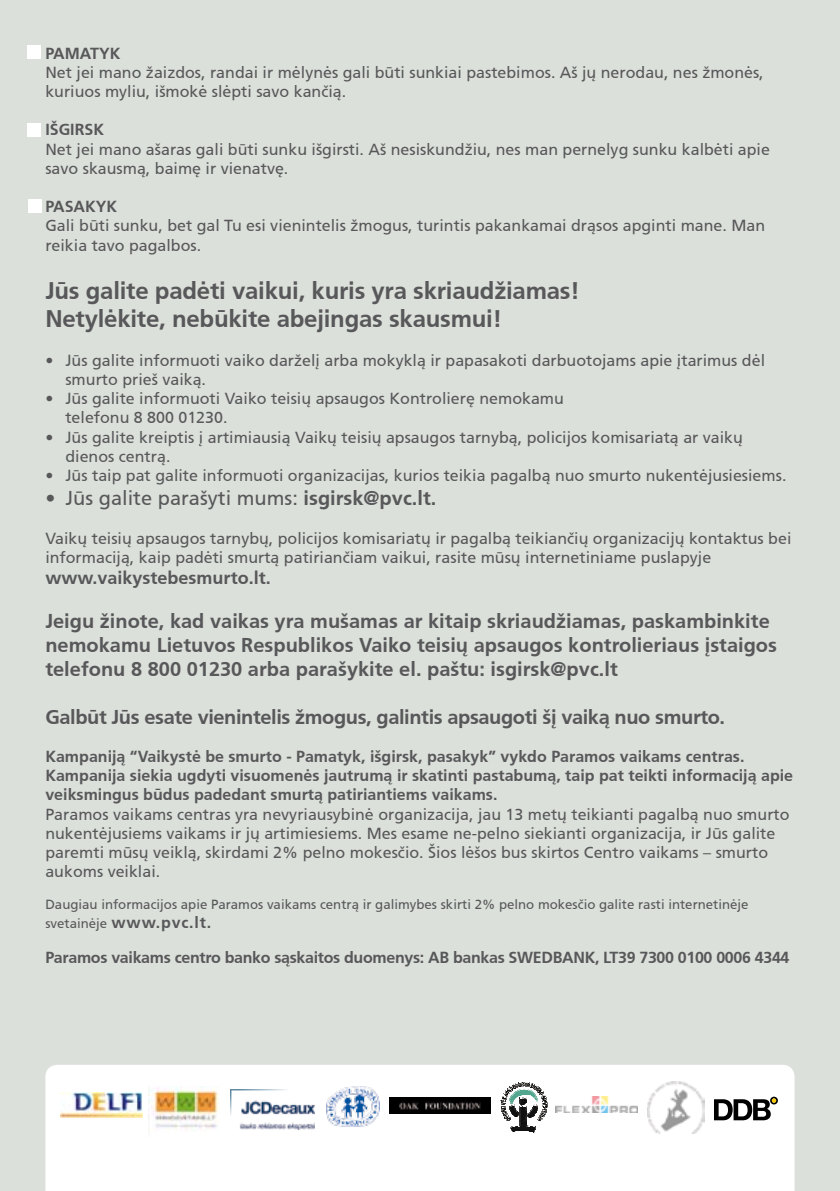
<style>
.page{position:relative;width:840px;height:1191px;background:#fff}
.page>*{position:absolute;margin:0;border:0;box-sizing:border-box;transform-origin:0 0}
.t1{font:700 24px/28.8px "Frutiger LT";letter-spacing:-.01em;color:#58585a}
.t2{font:700 20px/24px "Frutiger LT";color:#58585a}
.t3{font:700 20px "Frutiger LT";letter-spacing:-.02em;color:#58585a}
.t4{font:20px "Frutiger LT";color:#58585a}
.t5{font:700 18px "Frutiger LT";color:#58585a}
.t6{font:16px/19.2px "Frutiger LT";color:#58585a}
.t7{font:700 16px/19.2px "Frutiger LT";color:#58585a}
.t8{font:700 16px/35px "Frutiger LT";letter-spacing:-.02em;color:#58585a}
.t9{font:13.2px "Frutiger LT";color:#58585a}
.s1{font-weight:700}
.s2{font-weight:400;font-size:13.2px}
</style>
<div class="page">
<div style="left:0;top:0;width:839px;height:1191px;background:#dce0da"></div>
<div style="left:27px;top:45px;width:14px;height:14px;background:#fff"></div>
<div style="left:27px;top:123px;width:14px;height:13px;background:#fff"></div>
<div style="left:28px;top:199px;width:13px;height:14px;background:#fff"></div>
<div style="left:45px;top:1065px;width:749px;height:126px;background:#fff"></div>
<img style="left:61px;top:1092px;width:81px;height:25px">
<img style="left:555px;top:1096px;width:82px;height:16px">
<img style="left:647px;top:1081px;width:57px;height:52px">
<img style="left:230px;top:1089px;width:85px;height:40px">
<svg style="left:500px;top:1082px;width:47px;height:51px;background:#a6aba9"></svg>
<img style="left:148px;top:1086px;width:75px;height:50px">
<img style="left:389px;top:1097px;width:101px;height:16px">
<img style="left:326px;top:1086px;width:53px;height:40px">
<svg style="left:713px;top:1096px;width:64px;height:24px;background:#7f7f7d"></svg>
<p class="t7" style="left:45px;top:43px;width:76px">PAMATYK</p>
<p class="t6" style="left:45px;top:62px;width:719px">Net jei mano žaizdos, randai ir mėlynės gali būti sunkiai pastebimos. Aš jų nerodau, nes žmonės, kuriuos myliu, išmokė slėpti savo kančią.</p>
<p class="t7" style="left:45px;top:120px;width:60px">IŠGIRSK</p>
<p class="t6" style="left:45px;top:139px;width:725px">Net jei mano ašaras gali būti sunku išgirsti. Aš nesiskundžiu, nes man pernelyg sunku kalbėti apie savo skausmą, baimę ir vienatvę.</p>
<p class="t7" style="left:45px;top:197px;width:73px">PASAKYK</p>
<p class="t6" style="left:45px;top:216px;width:721px">Gali būti sunku, bet gal Tu esi vienintelis žmogus, turintis pakankamai drąsos apginti mane. Man reikia tavo pagalbos.</p>
<h1 class="t1" style="left:45px;top:276px;width:535px">Jūs galite padėti vaikui, kuris yra skriaudžiamas!<br>Netylėkite, nebūkite abejingas skausmui!</h1>
<p class="t6" style="left:65px;top:350px;width:700px;text-indent:-20px">• Jūs galite informuoti vaiko darželį arba mokyklą ir papasakoti darbuotojams apie įtarimus dėl smurto prieš vaiką.</p>
<p class="t6" style="left:65px;top:389px;width:500px;text-indent:-20px">• Jūs galite informuoti Vaiko teisių apsaugos Kontrolierę nemokamu telefonu 8 800 01230.</p>
<p class="t6" style="left:65px;top:427px;width:678px;text-indent:-20px">• Jūs galite kreiptis į artimiausią Vaikų teisių apsaugos tarnybą, policijos komisariatą ar vaikų dienos centrą.</p>
<p class="t6" style="left:45px;top:466px;width:742px">• Jūs taip pat galite informuoti organizacijas, kurios teikia pagalbą nuo smurto nukentėjusiesiems.</p>
<p class="t4" style="left:45px;top:485px;width:392px">• Jūs galite parašyti mums: <span class="s1">isgirsk@pvc.lt.</span></p>
<p class="t6" style="left:45px;top:528px;width:747px">Vaikų teisių apsaugos tarnybų, policijos komisariatų ir pagalbą teikiančių organizacijų kontaktus bei informaciją, kaip padėti smurtą patiriančiam vaikui, rasite mūsų internetiniame puslapyje</p>
<p class="t5" style="left:45px;top:566px;width:227px">www.vaikystebesmurto.lt.</p>
<p class="t2" style="left:45px;top:608px;width:732px">Jeigu žinote, kad vaikas yra mušamas ar kitaip skriaudžiamas, paskambinkite nemokamu Lietuvos Respublikos Vaiko teisių apsaugos kontrolieriaus įstaigos telefonu 8 800 01230 arba parašykite el. paštu: isgirsk@pvc.lt</p>
<p class="t3" style="left:45px;top:703px;width:681px">Galbūt Jūs esate vienintelis žmogus, galintis apsaugoti šį vaiką nuo smurto.</p>
<p class="t7" style="left:45px;top:746px;width:748px">Kampaniją “Vaikystė be smurto - Pamatyk, išgirsk, pasakyk” vykdo Paramos vaikams centras.<br>Kampanija siekia ugdyti visuomenės jautrumą ir skatinti pastabumą, taip pat teikti informaciją apie veiksmingus būdus padedant smurtą patiriantiems vaikams.</p>
<p class="t6" style="left:45px;top:804px;width:745px">Paramos vaikams centras yra nevyriausybinė organizacija, jau 13 metų teikianti pagalbą nuo smurto nukentėjusiems vaikams ir jų artimiesiems. Mes esame ne-pelno siekianti organizacija, ir Jūs galite paremti mūsų veiklą, skirdami 2% pelno mokesčio. Šios lėšos bus skirtos Centro vaikams – smurto aukoms veiklai.</p>
<p class="t9" style="left:45px;top:895px;width:704px">Daugiau informacijos apie Paramos vaikams centrą ir galimybes skirti 2% pelno mokesčio galite rasti internetinėje</p>
<p class="t8" style="left:45px;top:905px;width:745px"><span class="s2">svetainėje</span> www.pvc.lt.<br>Paramos vaikams centro banko sąskaitos duomenys: AB bankas SWEDBANK, LT39 7300 0100 0006 4344</p>
</div>
